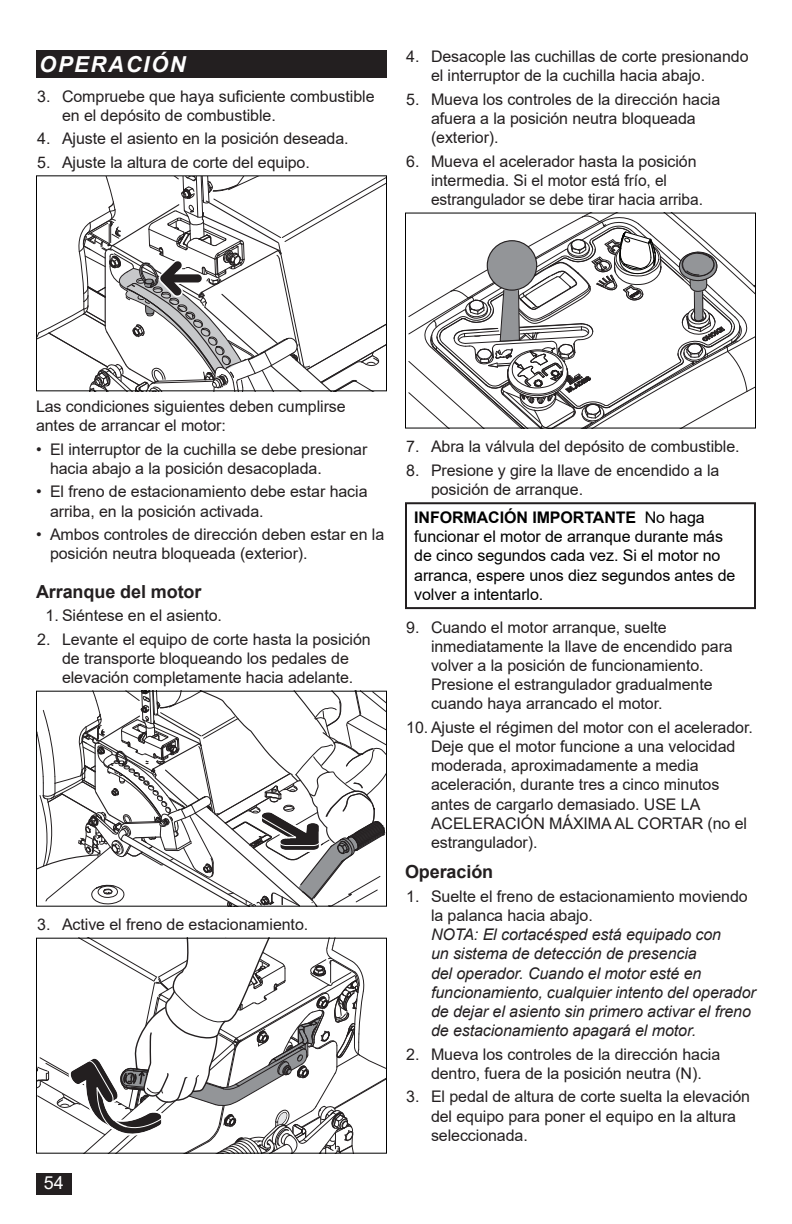
<style>
.page{position:relative;width:792px;height:1224px;background:#fff}
.page>*{position:absolute;margin:0;border:0;box-sizing:border-box;transform-origin:0 0}
.t1{font:italic 700 22px "Arial";letter-spacing:.075em;color:#fff}
.Head_9A_SP{font:700 18px "Arial";letter-spacing:-.005em;color:#231f20}
.t2{font:18px "Arial";color:#fff}
.Body_Text{font:16px/19.2px "Arial";letter-spacing:-.005em;color:#231f20}
.t3{font:italic 16px/19.2px "Arial";letter-spacing:-.005em;color:#231f20}
.Warning{font:16px/19.2px "Arial";letter-spacing:-.005em;color:#000}
.s1{font-weight:700}
.s2{font-style:normal}
</style>
<div class="page">
<svg style="left:38px;top:693px;width:347px;height:212px"></svg>
<div style="left:36px;top:691px;width:351px;height:216px;border:1px solid #000"></div>
<svg style="left:38px;top:940px;width:347px;height:212px"></svg>
<div style="left:36px;top:938px;width:351px;height:216px;border:1px solid #000"></div>
<svg style="left:408px;top:215px;width:346px;height:212px"></svg>
<div style="left:405px;top:213px;width:351px;height:216px;border:1px solid #000"></div>
<div style="left:405px;top:502px;width:351px;height:107px;border:2px solid #231f20"></div>
<svg style="left:36px;top:177px;width:351px;height:215px"></svg>
<div style="left:36px;top:175px;width:351px;height:216px;border:1px solid #000"></div>
<div style="left:36px;top:1174px;width:35px;height:21px;background:#231f20"></div>
<div style="left:36px;top:50px;width:351px;height:28px;background:#231f20"></div>
<h1 class="t1" style="left:39px;top:50px;width:148px">OPERACIÓN</h1>
<p class="Body_Text" style="left:62px;top:86px;width:314px;text-indent:-25px">3. Compruebe que haya suficiente combustible en el depósito de combustible.</p>
<p class="Body_Text" style="left:37px;top:129px;width:313px">4. Ajuste el asiento en la posición deseada.</p>
<p class="Body_Text" style="left:37px;top:153px;width:274px">5. Ajuste la altura de corte del equipo.</p>
<p class="Body_Text" style="left:431px;top:47px;width:319px;text-indent:-25px">4. Desacople las cuchillas de corte presionando el interruptor de la cuchilla hacia abajo.</p>
<p class="Body_Text" style="left:431px;top:89px;width:291px;text-indent:-25px">5. Mueva los controles de la dirección hacia afuera a la posición neutra bloqueada (exterior).</p>
<p class="Body_Text" style="left:431px;top:151px;width:274px;text-indent:-25px">6. Mueva el acelerador hasta la posición intermedia. Si el motor está frío, el estrangulador se debe tirar hacia arriba.</p>
<p class="Body_Text" style="left:36px;top:397px;width:311px">Las condiciones siguientes deben cumplirse antes de arrancar el motor:</p>
<p class="Body_Text" style="left:50px;top:439px;width:319px;text-indent:-14px">• El interruptor de la cuchilla se debe presionar hacia abajo a la posición desacoplada.</p>
<p class="Body_Text" style="left:50px;top:482px;width:319px;text-indent:-14px">• El freno de estacionamiento debe estar hacia arriba, en la posición activada.</p>
<p class="Body_Text" style="left:50px;top:525px;width:336px;text-indent:-14px">• Ambos controles de dirección deben estar en la posición neutra bloqueada (exterior).</p>
<p class="Head_9A_SP" style="left:36px;top:579px;width:167px">Arranque del motor</p>
<p class="Body_Text" style="left:46px;top:606px;width:178px">1. Siéntese en el asiento.</p>
<p class="Body_Text" style="left:37px;top:629px;width:335px;text-align:center">2. Levante el equipo de corte hasta la posición de transporte bloqueando los pedales de elevación completamente hacia adelante.</p>
<p class="Body_Text" style="left:37px;top:915px;width:273px">3. Active el freno de estacionamiento.</p>
<p class="t2" style="left:44px;top:1170px;width:22px">54</p>
<p class="Body_Text" style="left:406px;top:437px;width:335px">7. Abra la válvula del depósito de combustible.</p>
<p class="Body_Text" style="left:431px;top:460px;width:290px;text-indent:-25px">8. Presione y gire la llave de encendido a la posición de arranque.</p>
<p class="Warning" style="left:414px;top:508px;width:323px"><span class="s1">INFORMACIÓN IMPORTANTE</span> No haga funcionar el motor de arranque durante más de cinco segundos cada vez. Si el motor no arranca, espere unos diez segundos antes de volver a intentarlo.</p>
<p class="Body_Text" style="left:431px;top:617px;width:303px;text-indent:-25px">9. Cuando el motor arranque, suelte inmediatamente la llave de encendido para volver a la posición de funcionamiento.<br>Presione el estrangulador gradualmente cuando haya arrancado el motor.</p>
<p class="Body_Text" style="left:431px;top:718px;width:323px;text-indent:-25px">10. Ajuste el régimen del motor con el acelerador.<br>Deje que el motor funcione a una velocidad moderada, aproximadamente a media aceleración, durante tres a cinco minutos antes de cargarlo demasiado. USE LA ACELERACIÓN MÁXIMA AL CORTAR (no el estrangulador).</p>
<p class="Head_9A_SP" style="left:405px;top:859px;width:90px">Operación</p>
<p class="t3" style="left:431px;top:887px;width:326px;text-indent:-25px"><span class="s2">1. Suelte el freno de estacionamiento moviendo la palanca hacia abajo.<br></span>NOTA: El cortacésped está equipado con<br>un sistema de detección de presencia<br>del operador. Cuando el motor esté en funcionamiento, cualquier intento del operador de dejar el asiento sin primero activar el freno de estacionamiento apagará el motor.</p>
<p class="Body_Text" style="left:406px;top:1044px;width:316px;text-align:center">2. Mueva los controles de la dirección hacia dentro, fuera de la posición neutra (N).</p>
<p class="Body_Text" style="left:431px;top:1087px;width:321px;text-indent:-25px">3. El pedal de altura de corte suelta la elevación del equipo para poner el equipo en la altura seleccionada.</p>
</div>
